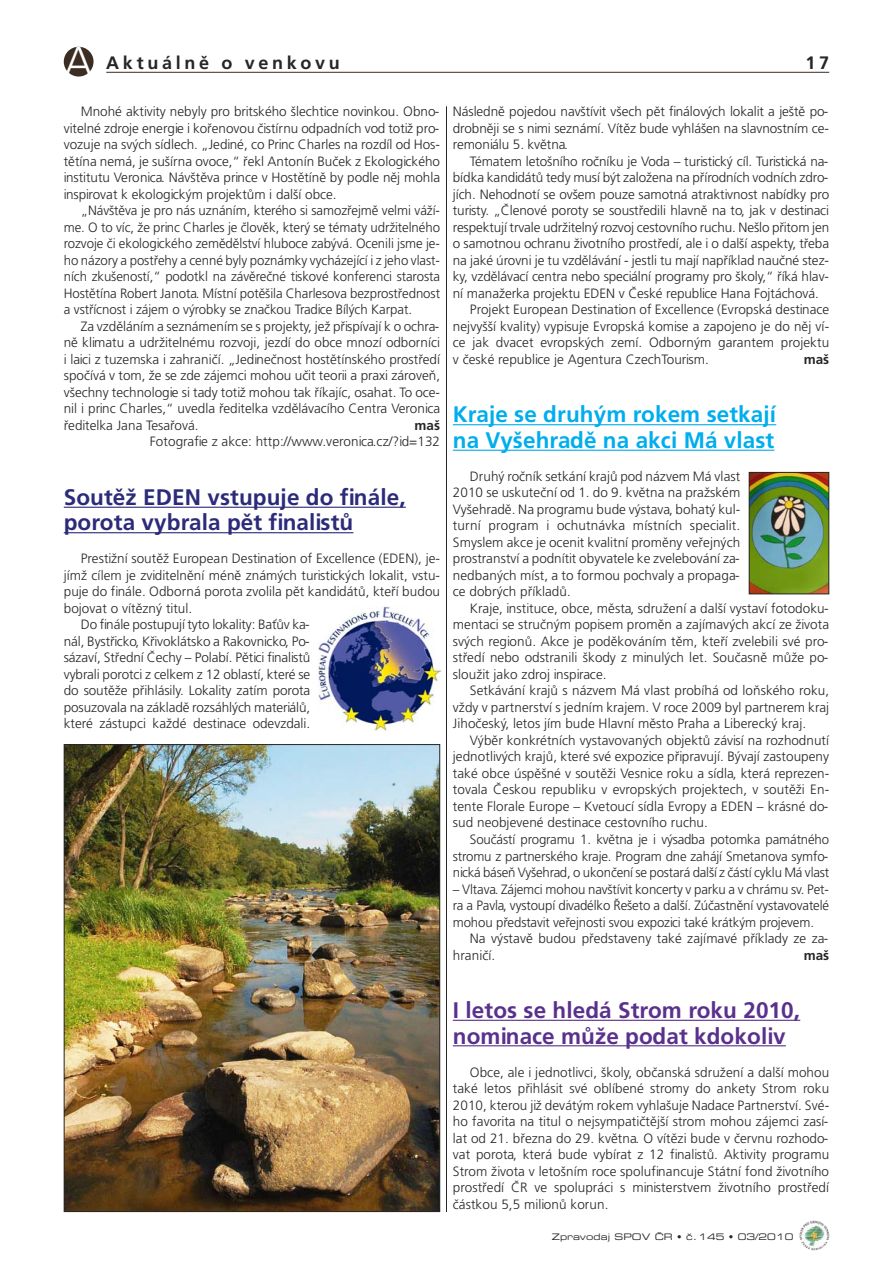
<style>
.page{position:relative;width:893px;height:1263px;background:#fff}
.page>*{position:absolute;margin:0;border:0;box-sizing:border-box;transform-origin:0 0}
.t1{font:300 42px "Frutiger CE";color:#fff}
.t2{font:700 22.5px/25.5px "Frutiger CE";letter-spacing:.005em;color:#5a308d}
.t3{font:700 22.5px/25.5px "Frutiger CE";letter-spacing:.005em;color:#2b2b7a}
.t4{font:700 22.5px/25.5px "Frutiger CE";letter-spacing:.005em;color:#00aded}
.t5{font:700 18px "Frutiger CE";letter-spacing:.205em;color:#272627}
.t6{font:300 13.5px/16.5px "Frutiger CE";letter-spacing:-.005em;color:#272627;text-align:justify}
.t7{font:700 13.5px "Frutiger CE";color:#272627}
.t8{font:9px "Eurostile CE Extended Two";letter-spacing:.005em;color:#272627}
</style>
<div class="page">
<img style="left:799px;top:1220px;width:30px;height:30px;border-radius:50%">
<div style="left:64px;top:47px;width:30px;height:30px;background:#3b2d22;border-radius:50%"></div>
<hr style="left:106px;top:72px;width:723px;height:1px;background:#3b2d22">
<hr style="left:453px;top:424px;width:323px;height:1px;background:#00aded">
<hr style="left:453px;top:450px;width:321px;height:1px;background:#00aded">
<hr style="left:453px;top:1020px;width:347px;height:1px;background:#5a308d">
<hr style="left:453px;top:1045px;width:333px;height:1px;background:#5a308d">
<hr style="left:446px;top:106px;width:1px;height:1106px;background:#272627">
<hr style="left:64px;top:507px;width:342px;height:1px;background:#2b2b7a">
<hr style="left:64px;top:532px;width:289px;height:1px;background:#2b2b7a">
<img style="left:66px;top:746px;width:372px;height:464px">
<img style="left:751px;top:474px;width:76px;height:118px">
<div style="left:749px;top:472px;width:80px;height:122px;border:1px solid #272627"></div>
<img style="left:319px;top:607px;width:121px;height:124px">
<h1 class="t1" style="left:65px;top:44px;width:30px">A</h1>
<h3 class="t5" style="left:106px;top:55px;width:235px">Aktuálně o venkovu</h3>
<h3 class="t5" style="left:806px;top:55px;width:25px">17</h3>
<p class="t6" style="left:453px;top:105px;width:378px">Následně pojedou navštívit všech pět finálových lokalit a ještě po&shy;drobněji se s nimi seznámí. Vítěz bude vyhlášen na slavnostním ce&shy;remoniálu 5. května.</p>
<p class="t6" style="left:470px;top:154px;width:360px">Tématem letošního ročníku je Voda – turistický cíl. Turistická na-</p>
<p class="t6" style="left:453px;top:171px;width:377px">bídka kandidátů tedy musí být založena na přírodních vodních zdro-</p>
<p class="t6" style="left:453px;top:187px;width:378px">jích. Nehodnotí se ovšem pouze samotná atraktivnost nabídky pro</p>
<p class="t6" style="left:453px;top:204px;width:378px">turisty. „Členové poroty se soustředili hlavně na to, jak v destinaci</p>
<p class="t6" style="left:453px;top:220px;width:378px">respektují trvale udržitelný rozvoj cestovního ruchu. Nešlo přitom jen</p>
<p class="t6" style="left:453px;top:237px;width:378px">o samotnou ochranu životního prostředí, ale i o další aspekty, třeba</p>
<p class="t6" style="left:453px;top:253px;width:378px">na jaké úrovni je tu vzdělávání - jestli tu mají například naučné stez-</p>
<p class="t6" style="left:453px;top:269px;width:378px">ky, vzdělávací centra nebo speciální programy pro školy,“ říká hlav-</p>
<p class="t6" style="left:453px;top:286px;width:367px">ní manažerka projektu EDEN v České republice Hana Fojtáchová.</p>
<p class="t6" style="left:470px;top:302px;width:361px">Projekt European Destination of Excellence (Evropská destinace</p>
<p class="t6" style="left:453px;top:319px;width:378px">nejvyšší kvality) vypisuje Evropská komise a zapojeno je do něj ví-</p>
<p class="t6" style="left:453px;top:335px;width:378px">ce jak dvacet evropských zemí. Odborným garantem projektu</p>
<p class="t6" style="left:453px;top:352px;width:258px">v české republice je Agentura CzechTourism.</p>
<p class="t7" style="left:804px;top:354px;width:27px">maš</p>
<h2 class="t4" style="left:453px;top:404px;width:325px">Kraje se druhým rokem setkají na Vyšehradě na akci Má vlast</h2>
<p class="t6" style="left:453px;top:469px;width:289px;text-indent:17px">Druhý ročník setkání krajů pod názvem Má vlast 2010 se uskuteční od 1. do 9. května na pražském Vyšehradě. Na programu bude výstava, bohatý kul&shy;turní program i ochutnávka místních specialit.<br>Smyslem akce je ocenit kvalitní proměny veřejných prostranství a podnítit obyvatele ke zvelebování za&shy;nedbaných míst, a to formou pochvaly a propaga&shy;ce dobrých příkladů.</p>
<p class="t6" style="left:453px;top:601px;width:378px;text-indent:17px">Kraje, instituce, obce, města, sdružení a další vystaví fotodoku&shy;mentaci se stručným popisem proměn a zajímavých akcí ze života svých regionů. Akce je poděkováním těm, kteří zvelebili své pro&shy;středí nebo odstranili škody z minulých let. Současně může po&shy;sloužit jako zdroj inspirace.</p>
<p class="t6" style="left:453px;top:683px;width:378px;text-indent:17px">Setkávání krajů s názvem Má vlast probíhá od loňského roku, vždy v partnerství s jedním krajem. V roce 2009 byl partnerem kraj Jihočeský, letos jím bude Hlavní město Praha a Liberecký kraj.</p>
<p class="t6" style="left:453px;top:733px;width:378px;text-indent:17px">Výběr konkrétních vystavovaných objektů závisí na rozhodnutí jednotlivých krajů, které své expozice připravují. Bývají zastoupeny také obce úspěšné v soutěži Vesnice roku a sídla, která reprezen&shy;tovala Českou republiku v evropských projektech, v soutěži En&shy;tente Florale Europe – Kvetoucí sídla Evropy a EDEN – krásné do&shy;sud neobjevené destinace cestovního ruchu.</p>
<p class="t6" style="left:453px;top:832px;width:378px;text-indent:17px">Součástí programu 1. května je i výsadba potomka památného stromu z partnerského kraje. Program dne zahájí Smetanova symfo&shy;nická báseň Vyšehrad, o ukončení se postará další z částí cyklu Má vlast</p>
<p class="t6" style="left:453px;top:882px;width:378px">– Vltava. Zájemci mohou navštívit koncerty v parku a v chrámu sv. Pet&shy;ra a Pavla, vystoupí divadélko Řešeto a další. Zúčastnění vystavovatelé mohou představit veřejnosti svou expozici také krátkým projevem.</p>
<p class="t6" style="left:453px;top:931px;width:377px;text-indent:17px">Na výstavě budou představeny také zajímavé příklady ze za&shy;hraničí.</p>
<p class="t6" style="left:64px;top:105px;width:378px;text-indent:17px">Mnohé aktivity nebyly pro britského šlechtice novinkou. Obno&shy;vitelné zdroje energie i kořenovou čistírnu odpadních vod totiž pro&shy;vozuje na svých sídlech. „Jediné, co Princ Charles na rozdíl od Hos&shy;tětína nemá, je sušírna ovoce,“ řekl Antonín Buček z Ekologického institutu Veronica. Návštěva prince v Hostětíně by podle něj mohla inspirovat k ekologickým projektům i další obce.</p>
<p class="t6" style="left:64px;top:204px;width:378px;text-indent:17px">„Návštěva je pro nás uznáním, kterého si samozřejmě velmi váží&shy;me. O to víc, že princ Charles je člověk, který se tématy udržitelného rozvoje či ekologického zemědělství hluboce zabývá. Ocenili jsme je&shy;ho názory a postřehy a cenné byly poznámky vycházející i z jeho vlast&shy;ních zkušeností,“ podotkl na závěrečné tiskové konferenci starosta Hostětína Robert Janota. Místní potěšila Charlesova bezprostřednost a vstřícnost i zájem o výrobky se značkou Tradice Bílých Karpat.</p>
<p class="t6" style="left:64px;top:319px;width:378px;text-indent:17px">Za vzděláním a seznámením se s projekty, jež přispívají k o ochra&shy;ně klimatu a udržitelnému rozvoji, jezdí do obce mnozí odborníci i laici z tuzemska i zahraničí. „Jedinečnost hostětínského prostředí spočívá v tom, že se zde zájemci mohou učit teorii a praxi zároveň, všechny technologie si tady totiž mohou tak říkajíc, osahat. To oce&shy;nil i princ Charles,“ uvedla ředitelka vzdělávacího Centra Veronica ředitelka Jana Tesařová.</p>
<p class="t7" style="left:415px;top:420px;width:27px">maš</p>
<p class="t6" style="left:150px;top:435px;width:292px">Fotografie z akce: http://www.veronica.cz/?id=132</p>
<h2 class="t3" style="left:64px;top:486px;width:343px">Soutěž EDEN vstupuje do finále, porota vybrala pět finalistů</h2>
<p class="t6" style="left:81px;top:552px;width:361px">Prestižní soutěž European Destination of Excellence (EDEN), je-</p>
<p class="t6" style="left:64px;top:568px;width:378px">jímž cílem je zviditelnění méně známých turistických lokalit, vstu-</p>
<p class="t6" style="left:64px;top:585px;width:378px">puje do finále. Odborná porota zvolila pět kandidátů, kteří budou</p>
<p class="t6" style="left:64px;top:601px;width:130px">bojovat o vítězný titul.</p>
<p class="t6" style="left:81px;top:618px;width:230px">Do finále postupují tyto lokality: Baťův ka-</p>
<p class="t6" style="left:64px;top:634px;width:247px">nál, Bystřicko, Křivoklátsko a Rakovnicko, Po-</p>
<p class="t6" style="left:64px;top:651px;width:248px">sázaví, Střední Čechy – Polabí. Pětici finalistů</p>
<p class="t6" style="left:64px;top:667px;width:248px">vybrali porotci z celkem z 12 oblastí, které se</p>
<p class="t6" style="left:64px;top:684px;width:248px">do soutěže přihlásily. Lokality zatím porota</p>
<p class="t6" style="left:64px;top:700px;width:248px">posuzovala na základě rozsáhlých materiálů,</p>
<p class="t6" style="left:64px;top:716px;width:248px">které zástupci každé destinace odevzdali.</p>
<p class="t7" style="left:804px;top:949px;width:27px">maš</p>
<h2 class="t2" style="left:453px;top:999px;width:349px">I letos se hledá Strom roku 2010, nominace může podat kdokoliv</h2>
<p class="t6" style="left:453px;top:1065px;width:378px;text-indent:17px">Obce, ale i jednotlivci, školy, občanská sdružení a další mohou také letos přihlásit své oblíbené stromy do ankety Strom roku 2010, kterou již devátým rokem vyhlašuje Nadace Partnerství. Své&shy;ho favorita na titul o nejsympatičtější strom mohou zájemci zasí&shy;lat od 21. března do 29. května. O vítězi bude v červnu rozhodo&shy;vat porota, která bude vybírat z 12 finalistů. Aktivity programu Strom života v letošním roce spolufinancuje Státní fond životního prostředí ČR ve spolupráci s ministerstvem životního prostředí částkou 5,5 milionů korun.</p>
<p class="t8" style="left:552px;top:1233px;width:243px">Zpravodaj SPOV ČR • č.145 • 03/2010</p>
</div>
